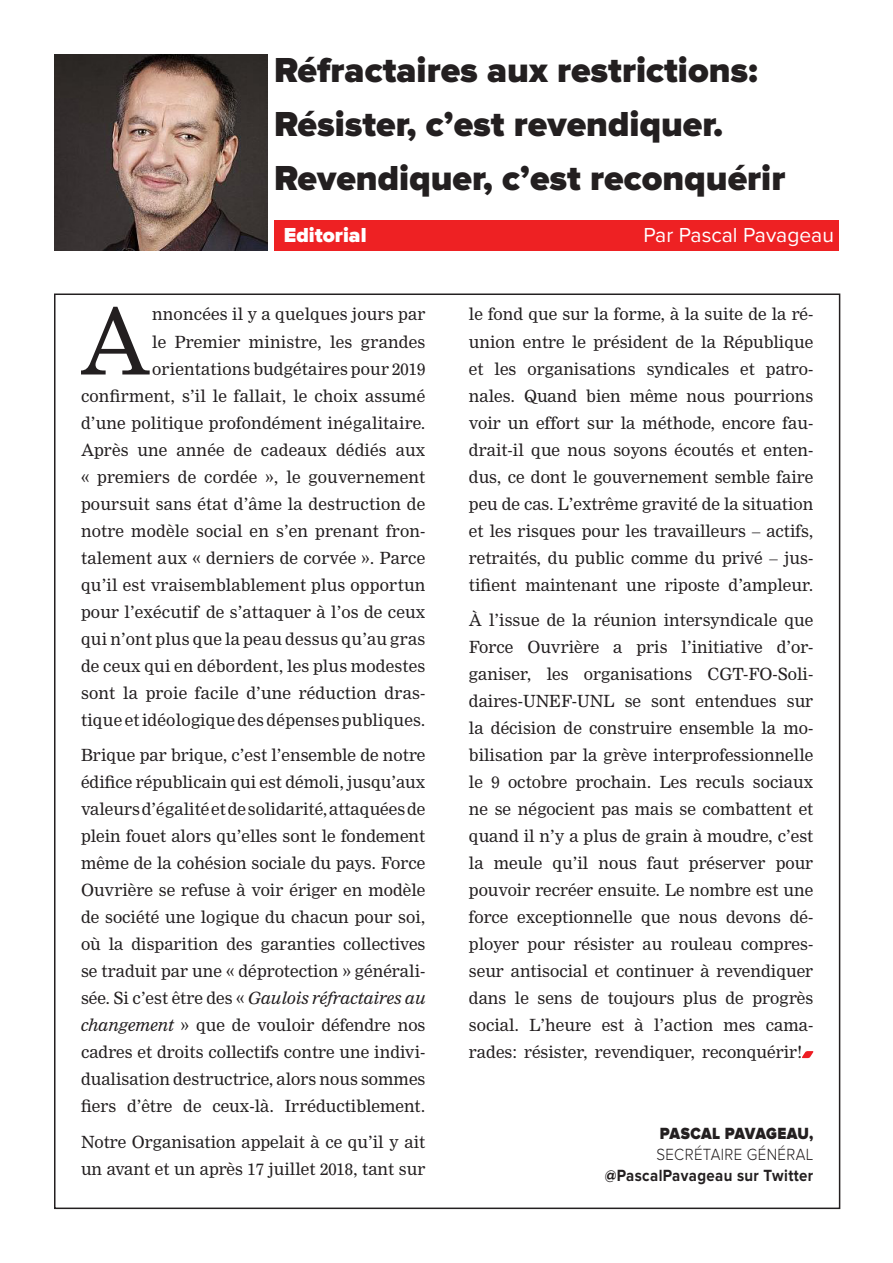
<style>
.page{position:relative;width:893px;height:1263px;background:#fff}
.page>*{position:absolute;margin:0;border:0;box-sizing:border-box;transform-origin:0 0}
.t1{font:89.55px "Nimrod MT Std";color:#231f20}
.Edito_Titre{font:900 36px/54px "Proxima Nova";color:#231f20}
.Edito_Titre-2{font:21px "Proxima Nova";color:#fff}
.Edito_Titre-3{font:900 21px "Proxima Nova";color:#fff}
.Texte_courant_Editor{font:700 16.8px "Proxima Nova";letter-spacing:.025em;color:#231f20;scale:.89 1}
.Texte_courant_Editor-2{font:300 16.8px "Proxima Nova";letter-spacing:.025em;color:#231f20;scale:.89 1}
.Texte_courant_Editor-3{font:900 16.8px "Proxima Nova";letter-spacing:.01em;color:#231f20;scale:.89 1}
.t2{font:16.35px/27px "Nimrod MT Std";letter-spacing:.01em;color:#231f20;text-align:justify}
.s1{font-style:italic}
</style>
<div class="page">
<img style="left:54px;top:54px;width:214px;height:197px">
<div style="left:274px;top:220px;width:565px;height:31px;background:#ee2123"></div>
<svg style="left:802px;top:1051px;width:12px;height:7px"></svg>
<p class="Edito_Titre" style="left:274px;top:45px;width:513px">Réfractaires aux restrictions:<br>Résister, c’est revendiquer.<br>Revendiquer, c’est reconquérir</p>
<p class="Edito_Titre-3" style="left:284px;top:223px;width:84px">Editorial</p>
<p class="Edito_Titre-2" style="left:643px;top:223px;width:192px">Par Pascal Pavageau</p>
<p class="t1" style="left:79px;top:289px;width:73px">A</p>
<p class="t2" style="left:81px;top:301px;width:346px;text-align:right">nnoncées il y a quelques jours par<br>le Premier ministre, les grandes orientations budgétaires pour 2019 confirment, s’il le fallait, le choix assumé d’une politique profondément inégalitaire.<br>Après une année de cadeaux dédiés aux « premiers de cordée », le gouvernement poursuit sans état d’âme la destruction de notre modèle social en s’en prenant fron&shy;talement aux « derniers de corvée ». Parce qu’il est vraisemblablement plus opportun pour l’exécutif de s’attaquer à l’os de ceux qui n’ont plus que la peau dessus qu’au gras de ceux qui en débordent, les plus modestes sont la proie facile d’une réduction dras&shy;tique et idéologique des dépenses publiques.</p>
<p class="t2" style="left:81px;top:742px;width:346px">Brique par brique, c’est l’ensemble de notre édifice républicain qui est démoli, jusqu’aux valeurs d’égalité et de solidarité, attaquées de plein fouet alors qu’elles sont le fondement même de la cohésion sociale du pays. Force Ouvrière se refuse à voir ériger en modèle de société une logique du chacun pour soi, où la disparition des garanties collectives se traduit par une « déprotection » générali&shy;sée. Si c’est être des « <span class="s1">Gaulois réfractaires au changement</span> » que de vouloir défendre nos cadres et droits collectifs contre une indivi&shy;dualisation destructrice, alors nous sommes fiers d’être de ceux-là. Irréductiblement.</p>
<p class="t2" style="left:81px;top:1128px;width:346px">Notre Organisation appelait à ce qu’il y ait un avant et un après 17 juillet 2018, tant sur</p>
<p class="t2" style="left:469px;top:301px;width:346px">le fond que sur la forme, à la suite de la ré&shy;union entre le président de la République et les organisations syndicales et patro&shy;nales. Quand bien même nous pourrions voir un effort sur la méthode, encore fau&shy;drait-il que nous soyons écoutés et enten&shy;dus, ce dont le gouvernement semble faire peu de cas. L’extrême gravité de la situation et les risques pour les travailleurs – actifs, retraités, du public comme du privé – jus&shy;tifient maintenant une riposte d’ampleur.</p>
<p class="t2" style="left:469px;top:607px;width:346px">À l’issue de la réunion intersyndicale que Force Ouvrière a pris l’initiative d’or&shy;ganiser, les organisations CGT-FO-Soli&shy;daires-UNEF-UNL se sont entendues sur la décision de construire ensemble la mo&shy;bilisation par la grève interprofessionnelle le 9 octobre prochain. Les reculs sociaux ne se négocient pas mais se combattent et quand il n’y a plus de grain à moudre, c’est la meule qu’il nous faut préserver pour pouvoir recréer ensuite. Le nombre est une force exceptionnelle que nous devons dé&shy;ployer pour résister au rouleau compres&shy;seur antisocial et continuer à revendiquer dans le sens de toujours plus de progrès social. L’heure est à l’action mes cama&shy;rades: résister, revendiquer, reconquérir!</p>
<p class="Texte_courant_Editor-3" style="left:660px;top:1123px;width:174px">PASCAL PAVAGEAU,</p>
<p class="Texte_courant_Editor-2" style="left:656px;top:1144px;width:178px">SECRÉTAIRE GÉNÉRAL</p>
<p class="Texte_courant_Editor" style="left:605px;top:1165px;width:236px">@PascalPavageau sur Twitter</p>
</div>
